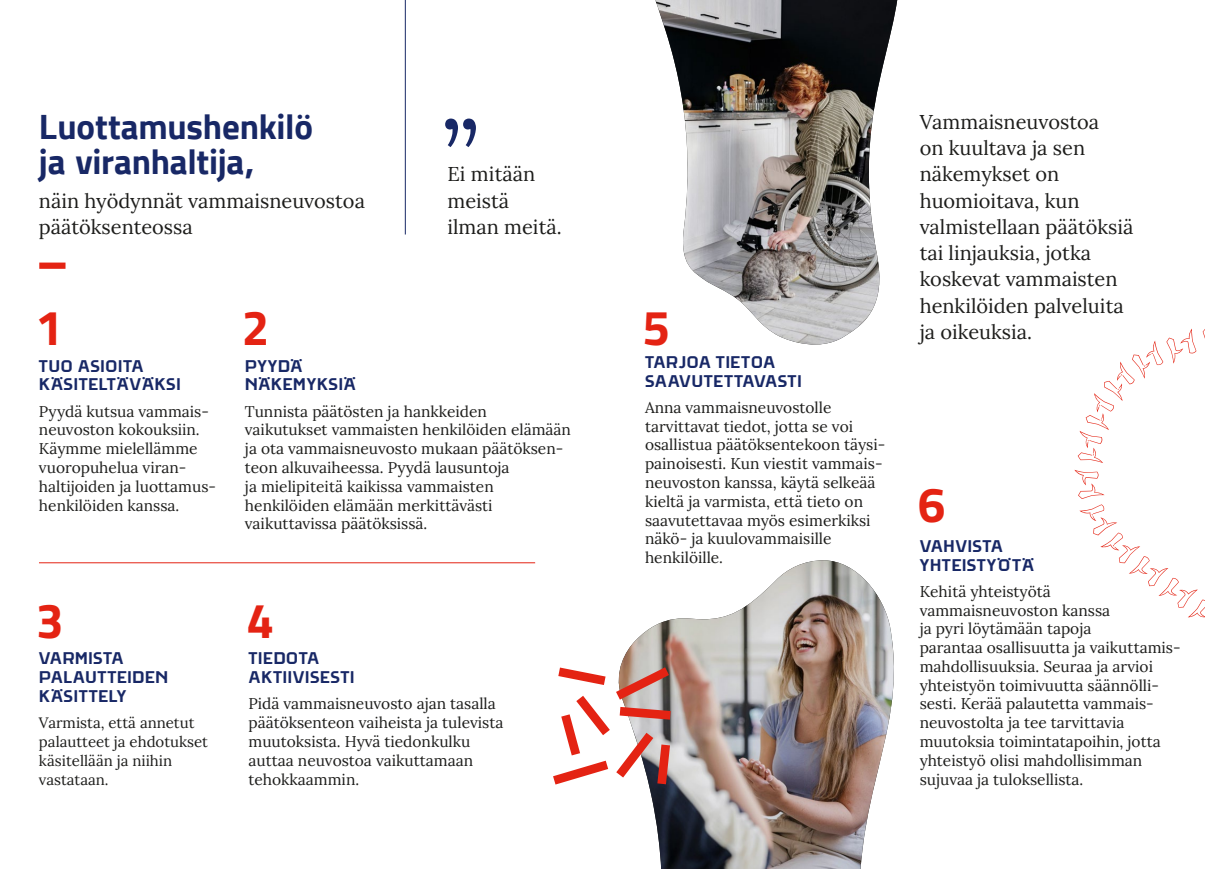
<style>
.page{position:relative;width:1205px;height:869px;background:#fff}
.page>*{position:absolute;margin:0;border:0;box-sizing:border-box;transform-origin:0 0}
.t1{font:101.88px "Lora";color:#182866}
.t2{font:700 49.38px "Titillium Web";color:#e42313}
.t3{font:700 35px/35px "Rovaniemi";letter-spacing:-.005em;color:#182866}
.t4{font:20px/26.2px "Lora";color:#1d1d1b}
.t5{font:700 17.25px/18.8px "Rovaniemi";letter-spacing:.015em;color:#182866}
.t6{font:15.5px/18.8px "Lora";color:#1d1d1b}
.t7{font:15px/18.8px "Lora";color:#1d1d1b}
</style>
<div class="page">
<hr style="left:39px;top:562px;width:496px;height:1px;background:#e42313">
<hr style="left:405px;top:0;width:1px;height:234px;background:#182866">
<img style="left:619px;top:560px;width:275px;height:308px">
<svg style="left:616px;top:667px;width:53px;height:32px;background:#bf8278"></svg>
<svg style="left:620px;top:706px;width:51px;height:13px"></svg>
<svg style="left:616px;top:732px;width:54px;height:51px"></svg>
<svg style="left:553px;top:696px;width:57px;height:88px"></svg>
<svg style="left:558px;top:667px;width:47px;height:17px"></svg>
<img style="left:655px;top:0;width:242px;height:345px">
<svg style="left:1074px;top:469px;width:131px;height:148px"></svg>
<svg style="left:1077px;top:328px;width:119px;height:135px"></svg>
<svg style="left:1202px;top:329px;width:3px;height:10px"></svg>
<div style="left:39px;top:262px;width:27px;height:7px;background:#e42313"></div>
<h3 class="t3" style="left:39px;top:107px;width:275px">Luottamushenkilö ja viranhaltija,</h3>
<p class="t4" style="left:39px;top:186px;width:327px">näin hyödynnät vammaisneuvostoa päätöksenteossa</p>
<h1 class="t1" style="left:443px;top:82px;width:37px">”</h1>
<p class="t4" style="left:447px;top:160px;width:116px">Ei mitään meistä ilman meitä.</p>
<h2 class="t2" style="left:35px;top:290px;width:29px">1</h2>
<p class="t5" style="left:39px;top:355px;width:143px">TUO ASIOITA<br>KÄSITELTÄVÄKSI</p>
<p class="t6" style="left:39px;top:400px;width:179px">Pyydä kutsua vammais&shy;neuvoston kokouksiin.<br>Käymme mielellämme vuoropuhelua viran&shy;haltijoiden ja luottamus&shy;henkilöiden kanssa.</p>
<h2 class="t2" style="left:242px;top:290px;width:29px">2</h2>
<p class="t5" style="left:245px;top:355px;width:112px">PYYDÄ<br>NÄKEMYKSIÄ</p>
<p class="t6" style="left:245px;top:400px;width:327px">Tunnista päätösten ja hankkeiden vaikutukset vammaisten henkilöiden elämään ja ota vammaisneuvosto mukaan päätöksen&shy;teon alkuvaiheessa. Pyydä lausuntoja<br>ja mielipiteitä kaikissa vammaisten henkilöiden elämään merkittävästi vaikuttavissa päätöksissä.</p>
<h2 class="t2" style="left:36px;top:582px;width:29px">3</h2>
<p class="t5" style="left:39px;top:647px;width:131px">VARMISTA<br>PALAUTTEIDEN<br>KÄSITTELY</p>
<p class="t7" style="left:39px;top:712px;width:171px">Varmista, että annetut palautteet ja ehdotukset käsitellään ja niihin vastataan.</p>
<h2 class="t2" style="left:247px;top:582px;width:29px">4</h2>
<p class="t5" style="left:248px;top:647px;width:108px">TIEDOTA<br>AKTIIVISESTI</p>
<p class="t6" style="left:248px;top:693px;width:256px">Pidä vammaisneuvosto ajan tasalla päätöksenteon vaiheista ja tulevista muutoksista. Hyvä tiedonkulku auttaa neuvostoa vaikuttamaan tehokkaammin.</p>
<h2 class="t2" style="left:642px;top:290px;width:29px">5</h2>
<p class="t5" style="left:645px;top:351px;width:158px">TARJOA TIETOA<br>SAAVUTETTAVASTI</p>
<p class="t6" style="left:645px;top:397px;width:242px">Anna vammaisneuvostolle tarvittavat tiedot, jotta se voi osallistua päätöksentekoon täysi&shy;painoisesti. Kun viestit vammais&shy;neuvoston kanssa, käytä selkeää kieltä ja varmista, että tieto on saavutettavaa myös esimerkiksi näkö- ja kuulovammaisille henkilöille.</p>
<p class="t4" style="left:919px;top:107px;width:215px">Vammaisneuvostoa<br>on kuultava ja sen näkemykset on huomioitava, kun valmistellaan päätöksiä tai linjauksia, jotka koskevat vammaisten henkilöiden palveluita ja oikeuksia.</p>
<h2 class="t2" style="left:918px;top:466px;width:29px">6</h2>
<p class="t5" style="left:919px;top:535px;width:116px">VAHVISTA<br>YHTEISTYÖTÄ</p>
<p class="t6" style="left:919px;top:580px;width:262px">Kehitä yhteistyötä vammaisneuvoston kanssa<br>ja pyri löytämään tapoja<br>parantaa osallisuutta ja vaikuttamis&shy;mahdollisuuksia. Seuraa ja arvioi yhteistyön toimivuutta säännölli&shy;sesti. Kerää palautetta vammais&shy;neuvostolta ja tee tarvittavia muutoksia toimintatapoihin, jotta yhteistyö olisi mahdollisimman sujuvaa ja tuloksellista.</p>
</div>
